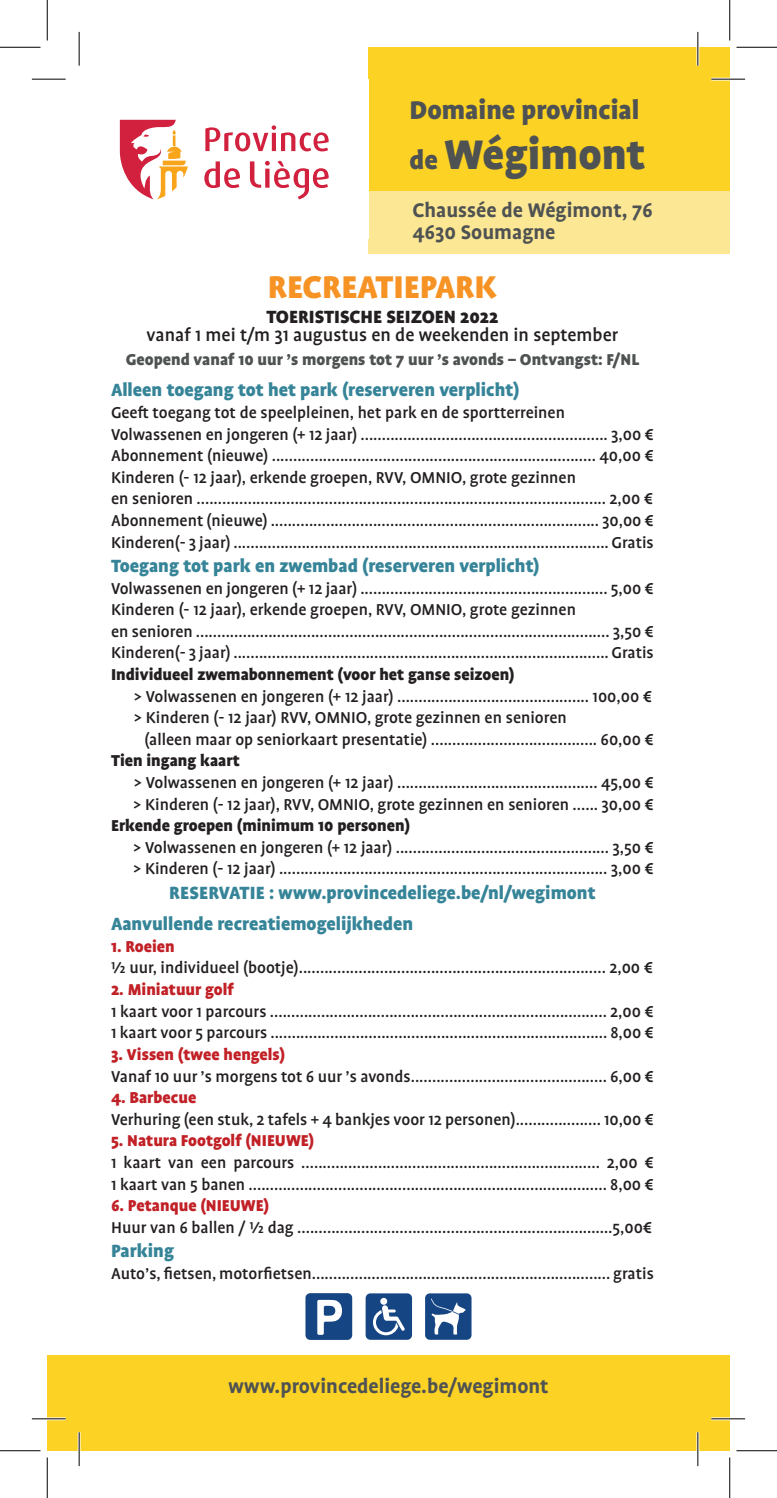
<style>
.page{position:relative;width:777px;height:1498px;background:#fff}
.page>*{position:absolute;margin:0;border:0;box-sizing:border-box;transform-origin:0 0}
.t1{font:900 47.25px "Profile OT";color:#4f5252}
.t2{font:900 36px "Profile Pro";color:#f79324}
.t3{font:900 29.25px "Profile OT";color:#4f5252}
.t4{font:700 22.5px/22.5px "Profile OT";color:#4f5252}
.t5{font:900 20.25px/31.5px "Profile Pro";color:#368498}
.t6{font:500 20.25px "Profile Pro";color:#231f20}
.t7{font:900 20.25px "Profile Pro";color:#231f20}
.t8{font:500 18px/21.6px "Profile Pro";color:#231f20}
.t9{font:900 18px "Profile Pro";color:#c12026}
.t10{font:900 18px "Profile Pro";color:#231f20}
.t11{font:900 18px "Profile Pro";color:#4f5252}
.s1{font-size:29.25px}
</style>
<div class="page">
<div style="left:368px;top:190px;width:362px;height:64px;background:#fce794"></div>
<div style="left:368px;top:47px;width:362px;height:143px;background:#fcd325"></div>
<div style="left:47px;top:1355px;width:683px;height:95px;background:#fcd325"></div>
<div style="left:425px;top:1293px;width:46px;height:46px;background:#154683;border-radius:5px"></div>
<svg style="left:431px;top:1298px;width:35px;height:36px"></svg>
<div style="left:366px;top:1293px;width:46px;height:46px;background:#154683;border-radius:5px"></div>
<div style="left:380px;top:1298px;width:7px;height:6px;background:#fff;border-radius:50%"></div>
<svg style="left:373px;top:1305px;width:32px;height:30px"></svg>
<div style="left:305px;top:1293px;width:47px;height:47px;background:#154683;border-radius:5px"></div>
<svg style="left:317px;top:1300px;width:25px;height:35px"></svg>
<svg style="left:120px;top:120px;width:68px;height:79px"></svg>
<svg style="left:204px;top:161px;width:125px;height:38px"></svg>
<svg style="left:205px;top:125px;width:124px;height:26px"></svg>
<hr style="left:711px;top:78px;width:34px;height:3px;background:#fff">
<hr style="left:32px;top:1417px;width:34px;height:3px;background:#fff">
<hr style="left:711px;top:1417px;width:34px;height:3px;background:#fff">
<hr style="left:78px;top:1432px;width:3px;height:34px;background:#fff">
<hr style="left:696px;top:32px;width:3px;height:34px;background:#fff">
<hr style="left:696px;top:1432px;width:3px;height:34px;background:#fff">
<hr style="left:32px;top:79px;width:34px;height:1px;background:#000">
<hr style="left:711px;top:79px;width:34px;height:1px;background:#000">
<hr style="left:32px;top:1418px;width:34px;height:1px;background:#000">
<hr style="left:711px;top:1418px;width:34px;height:1px;background:#000">
<hr style="left:79px;top:32px;width:1px;height:34px;background:#000">
<hr style="left:79px;top:1432px;width:1px;height:34px;background:#000">
<hr style="left:697px;top:32px;width:1px;height:34px;background:#000">
<hr style="left:697px;top:1432px;width:1px;height:34px;background:#000">
<hr style="left:0;top:47px;width:40px;height:1px;background:#000">
<hr style="left:736px;top:47px;width:41px;height:1px;background:#000">
<hr style="left:0;top:1450px;width:40px;height:1px;background:#000">
<hr style="left:736px;top:1450px;width:41px;height:1px;background:#000">
<hr style="left:47px;top:0;width:1px;height:40px;background:#000">
<hr style="left:47px;top:1457px;width:1px;height:41px;background:#000">
<hr style="left:729px;top:0;width:1px;height:40px;background:#000">
<hr style="left:729px;top:1457px;width:1px;height:41px;background:#000">
<h3 class="t3" style="left:409px;top:94px;width:232px">Domaine provincial</h3>
<h1 class="t1" style="left:409px;top:128px;width:237px"><span class="s1">de</span> Wégimont</h1>
<p class="t4" style="left:412px;top:199px;width:242px">Chaussée de Wégimont, 76<br>4630 Soumagne</p>
<h2 class="t2" style="left:268px;top:265px;width:231px">RECREATIEPARK</h2>
<p class="t7" style="left:266px;top:304px;width:234px">TOERISTISCHE SEIZOEN 2022</p>
<p class="t6" style="left:147px;top:323px;width:473px">vanaf 1 mei t/m 31 augustus en de weekenden in september</p>
<p class="t11" style="left:126px;top:348px;width:515px">Geopend vanaf 10 uur ’s morgens tot 7 uur ’s avonds – Ontvangst: F/NL</p>
<p class="t5" style="left:111px;top:374px;width:410px">Alleen toegang tot het park (reserveren verplicht)</p>
<p class="t8" style="left:111px;top:402px;width:544px">Geeft toegang tot de speelpleinen, het park en de sportterreinen Volwassenen en jongeren (+ 12 jaar) .......................................................... 3,00 € Abonnement (nieuwe) ............................................................................ 40,00 € Kinderen (- 12 jaar), erkende groepen, RVV, OMNIO, grote gezinnen<br>en senioren ................................................................................................ 2,00 € Abonnement (nieuwe) ............................................................................. 30,00 € Kinderen(- 3 jaar) ........................................................................................ Gratis</p>
<p class="t5" style="left:111px;top:550px;width:430px">Toegang tot park en zwembad (reserveren verplicht)</p>
<p class="t8" style="left:111px;top:578px;width:544px">Volwassenen en jongeren (+ 12 jaar) .......................................................... 5,00 € Kinderen (- 12 jaar), erkende groepen, RVV, OMNIO, grote gezinnen<br>en senioren ................................................................................................. 3,50 € Kinderen(- 3 jaar) ........................................................................................ Gratis</p>
<p class="t10" style="left:111px;top:663px;width:405px">Individueel zwemabonnement (voor het ganse seizoen)</p>
<p class="t8" style="left:134px;top:686px;width:520px">&gt; Volwassenen en jongeren (+ 12 jaar) ............................................. 100,00 €</p>
<p class="t8" style="left:134px;top:707px;width:434px">&gt; Kinderen (- 12 jaar) RVV, OMNIO, grote gezinnen en senioren</p>
<p class="t8" style="left:144px;top:729px;width:511px">(alleen maar op seniorkaart presentatie) ....................................... 60,00 €</p>
<p class="t10" style="left:111px;top:750px;width:131px">Tien ingang kaart</p>
<p class="t8" style="left:133px;top:772px;width:522px">&gt; Volwassenen en jongeren (+ 12 jaar) ............................................... 45,00 € &gt; Kinderen (- 12 jaar), RVV, OMNIO, grote gezinnen en senioren ...... 30,00 €</p>
<p class="t10" style="left:111px;top:814px;width:301px">Erkende groepen (minimum 10 personen)</p>
<p class="t8" style="left:133px;top:837px;width:522px">&gt; Volwassenen en jongeren (+ 12 jaar) .................................................. 3,50 € &gt; Kinderen (- 12 jaar) ............................................................................. 3,00 €</p>
<p class="t5" style="left:111px;top:877px;width:486px;text-indent:58px">RESERVATIE : www.provincedeliege.be/nl/wegimont<br>Aanvullende recreatiemogelijkheden</p>
<p class="t9" style="left:111px;top:935px;width:65px">1. Roeien</p>
<p class="t8" style="left:111px;top:957px;width:543px">½ uur, individueel (bootje)........................................................................ 2,00 €</p>
<p class="t9" style="left:111px;top:978px;width:124px">2. Miniatuur golf</p>
<p class="t8" style="left:111px;top:1001px;width:544px">1 kaart voor 1 parcours ............................................................................... 2,00 €<br>1 kaart voor 5 parcours ............................................................................... 8,00 €</p>
<p class="t9" style="left:111px;top:1043px;width:176px">3. Vissen (twee hengels)</p>
<p class="t8" style="left:111px;top:1065px;width:544px">Vanaf 10 uur ’s morgens tot 6 uur ’s avonds.............................................. 6,00 €</p>
<p class="t9" style="left:111px;top:1086px;width:87px">4. Barbecue</p>
<p class="t8" style="left:111px;top:1109px;width:544px">Verhuring (een stuk, 2 tafels + 4 bankjes voor 12 personen).................... 10,00 €</p>
<p class="t9" style="left:111px;top:1129px;width:205px">5. Natura Footgolf (NIEUWE)</p>
<p class="t8" style="left:111px;top:1152px;width:544px">1 kaart van een parcours ...................................................................... 2,00 €<br>1 kaart van 5 banen .................................................................................... 8,00 €</p>
<p class="t9" style="left:111px;top:1194px;width:160px">6. Petanque (NIEUWE)</p>
<p class="t8" style="left:111px;top:1217px;width:543px">Huur van 6 ballen / ½ dag .....................................................…............……5,00€</p>
<p class="t5" style="left:111px;top:1235px;width:65px">Parking</p>
<p class="t8" style="left:111px;top:1263px;width:544px">Auto’s, fietsen, motorfietsen...................................................................... gratis</p>
<p class="t4" style="left:228px;top:1375px;width:322px">www.provincedeliege.be/wegimont</p>
</div>
